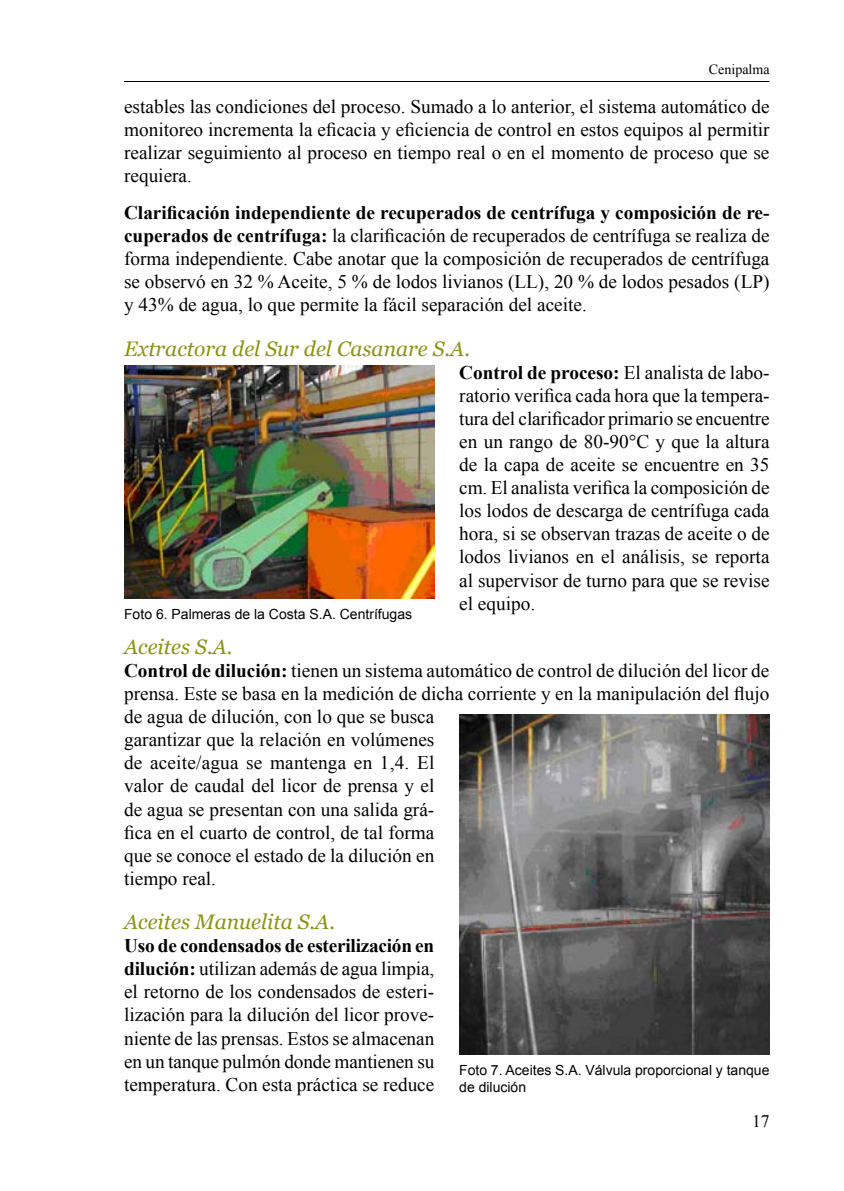
<style>
.page{position:relative;width:844px;height:1191px;background:#fff}
.page>*{position:absolute;margin:0;border:0;box-sizing:border-box;transform-origin:0 0}
.t1{font:italic 21px "Georgia";color:#8b9414}
.t2{font:19.25px/23.1px "Times New Roman";color:#000;text-align:justify}
.t3{font:17.5px "Times New Roman";color:#000}
.t4{font:14px/16.8px "Arial";color:#000}
.t5{font:14px "Times New Roman";color:#000}
.s1{font-weight:700}
</style>
<div class="page">
<hr style="left:124px;top:81px;width:645px;height:1px;background:#000">
<img style="left:124px;top:365px;width:310px;height:233px">
<img style="left:459px;top:714px;width:310px;height:340px">
<p class="t5" style="left:708px;top:60px;width:62px">Cenipalma</p>
<p class="t2" style="left:124px;top:94px;width:646px">estables las condiciones del proceso. Sumado a lo anterior, el sistema automático de monitoreo incrementa la eficacia y eficiencia de control en estos equipos al permitir realizar seguimiento al proceso en tiempo real o en el momento de proceso que se requiera.</p>
<p class="t2" style="left:124px;top:201px;width:646px"><span class="s1">Clarificación independiente de recuperados de centrífuga y composición de re&shy;cuperados de centrífuga:</span> la clarificación de recuperados de centrífuga se realiza de forma independiente. Cabe anotar que la composición de recuperados de centrífuga se observó en 32 % Aceite, 5 % de lodos livianos (LL), 20 % de lodos pesados (LP) y 43% de agua, lo que permite la fácil separación del aceite.</p>
<p class="t1" style="left:124px;top:336px;width:347px">Extractora del Sur del Casanare S.A.</p>
<p class="t2" style="left:459px;top:360px;width:312px"><span class="s1">Control de proceso:</span> El analista de labo&shy;ratorio verifica cada hora que la tempera&shy;tura del clarificador primario se encuentre en un rango de 80-90°C y que la altura de la capa de aceite se encuentre en 35 cm. El analista verifica la composición de los lodos de descarga de centrífuga cada hora, si se observan trazas de aceite o de lodos livianos en el análisis, se reporta al supervisor de turno para que se revise el equipo.</p>
<p class="t1" style="left:124px;top:634px;width:110px">Aceites S.A.</p>
<p class="t2" style="left:124px;top:658px;width:646px;text-align:left"><span class="s1">Control de dilución:</span> tienen un sistema automático de control de dilución del licor de prensa. Este se basa en la medición de dicha corriente y en la manipulación del flujo de agua de dilución, con lo que se busca<br>garantizar que la relación en volúmenes<br>de aceite/agua se mantenga en 1,4. El<br>valor de caudal del licor de prensa y el<br>de agua se presentan con una salida grá-<br>fica en el cuarto de control, de tal forma<br>que se conoce el estado de la dilución en<br>tiempo real.</p>
<p class="t1" style="left:124px;top:910px;width:212px">Aceites Manuelita S.A.</p>
<p class="t2" style="left:124px;top:933px;width:312px"><span class="s1">Uso de condensados de esterilización en dilución:</span> utilizan además de agua limpia, el retorno de los condensados de esteri&shy;lización para la dilución del licor prove&shy;niente de las prensas. Estos se almacenan en un tanque pulmón donde mantienen su temperatura. Con esta práctica se reduce</p>
<p class="t4" style="left:124px;top:606px;width:289px">Foto 6. Palmeras de la Costa S.A. Centrífugas</p>
<p class="t4" style="left:459px;top:1061px;width:312px">Foto 7. Aceites S.A. Válvula proporcional y tanque de dilución</p>
<p class="t3" style="left:751px;top:1109px;width:19px">17</p>
</div>
